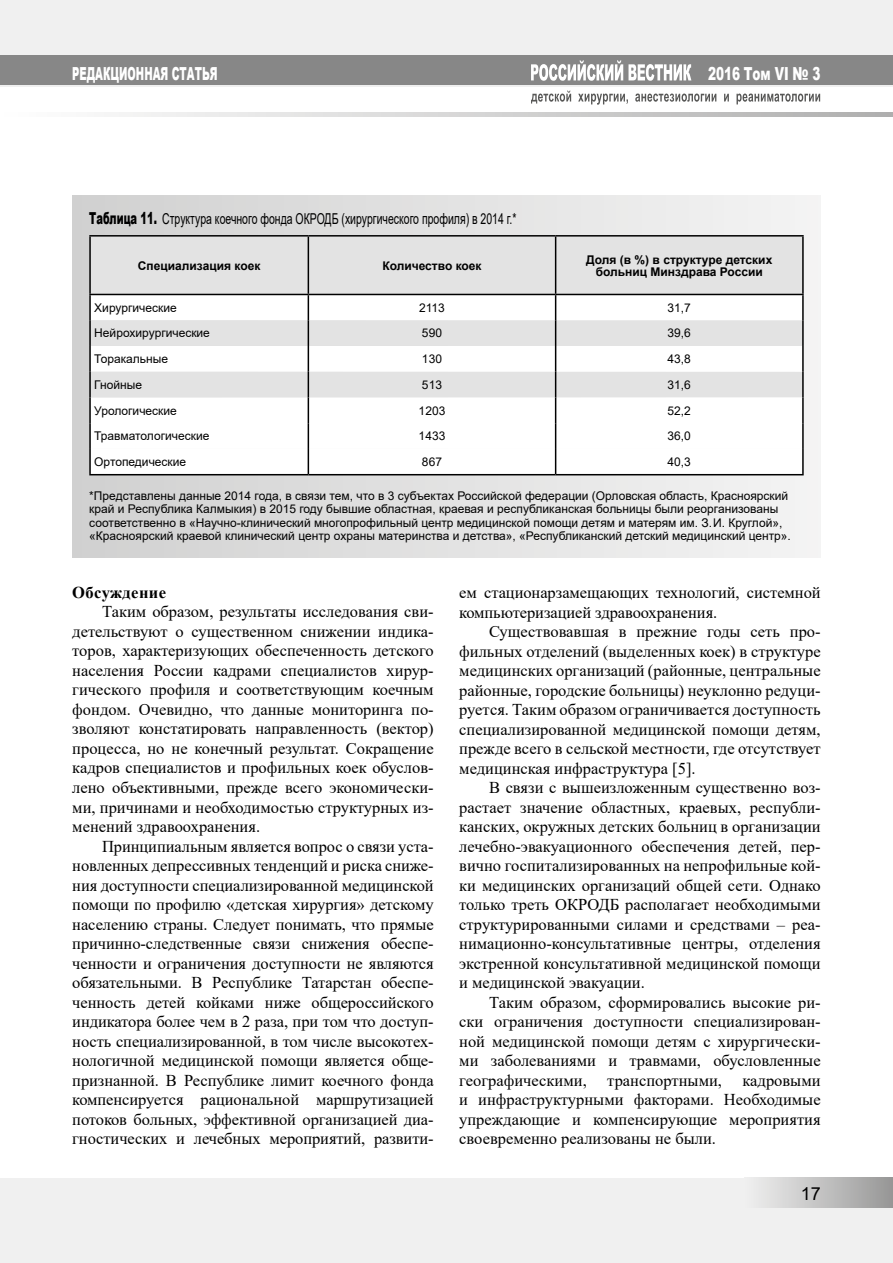
<style>
.page{position:relative;width:893px;height:1263px;background:#fff}
.page>*{position:absolute;margin:0;border:0;box-sizing:border-box;transform-origin:0 0}
.t1{font:900 18px "Arial";color:#fff;scale:.56 1}
.t2{font:900 18px "Arial";color:#fff;scale:.67 1}
.t3{font:18px "Arial";color:#000}
.t4{font:16.5px/19.5px "Times New Roman";color:#000;text-align:justify}
.t5{font:700 16.5px "Times New Roman";letter-spacing:.025em;color:#000}
.t6{font:15px "Arial";color:#000;scale:.7 1}
.t7{font:12px/13.5px "Arial";color:#000}
.t8{font:700 12px/12px "Arial";color:#000;text-align:center}
.s1{font-weight:900;font-size:16.5px}
</style>
<div class="page">
<div style="left:0;top:1178px;width:893px;height:85px;background:#f0f0f0"></div>
<div style="left:744px;top:1178px;width:149px;height:30px;background:linear-gradient(to right,#f1f1f1,#979797)"></div>
<div style="left:0;top:0;width:893px;height:87px;background:#f0f0f0"></div>
<div style="left:0;top:55px;width:893px;height:30px;background:#878787"></div>
<svg style="left:119px;top:113px;width:774px;height:4px;background:#d2d1d1"></svg>
<svg style="left:531px;top:60px;width:160px;height:21px"></svg>
<svg style="left:531px;top:91px;width:289px;height:14px"></svg>
<div style="left:72px;top:196px;width:749px;height:361px;background:linear-gradient(to right,#d0d0d0,#f4f4f4)"></div>
<div style="left:91px;top:237px;width:711px;height:57px;background:#e3e3e3"></div>
<hr style="left:308px;top:237px;width:1px;height:57px;background:#000">
<hr style="left:555px;top:237px;width:1px;height:57px;background:#000">
<svg style="left:91px;top:295px;width:711px;height:179px"></svg>
<hr style="left:89px;top:295px;width:2px;height:25px;background:#000">
<hr style="left:802px;top:295px;width:2px;height:25px;background:#000">
<hr style="left:89px;top:346px;width:2px;height:26px;background:#000">
<hr style="left:802px;top:346px;width:2px;height:26px;background:#000">
<hr style="left:89px;top:397px;width:2px;height:26px;background:#000">
<hr style="left:802px;top:397px;width:2px;height:26px;background:#000">
<hr style="left:89px;top:423px;width:2px;height:26px;background:#000">
<hr style="left:802px;top:423px;width:2px;height:26px;background:#000">
<hr style="left:89px;top:235px;width:219px;height:2px;background:#000">
<hr style="left:89px;top:237px;width:2px;height:57px;background:#000">
<hr style="left:308px;top:235px;width:248px;height:2px;background:#000">
<hr style="left:556px;top:235px;width:248px;height:2px;background:#000">
<hr style="left:802px;top:237px;width:2px;height:57px;background:#000">
<hr style="left:89px;top:294px;width:219px;height:1px;background:#000">
<hr style="left:308px;top:294px;width:248px;height:1px;background:#000">
<hr style="left:556px;top:294px;width:248px;height:1px;background:#000">
<hr style="left:89px;top:320px;width:2px;height:26px;background:#000">
<hr style="left:802px;top:320px;width:2px;height:26px;background:#000">
<hr style="left:89px;top:372px;width:2px;height:25px;background:#000">
<hr style="left:802px;top:372px;width:2px;height:25px;background:#000">
<hr style="left:89px;top:449px;width:2px;height:25px;background:#000">
<hr style="left:802px;top:449px;width:2px;height:25px;background:#000">
<hr style="left:89px;top:474px;width:219px;height:1px;background:#000">
<hr style="left:308px;top:474px;width:248px;height:1px;background:#000">
<hr style="left:556px;top:474px;width:248px;height:1px;background:#000">
<p class="t1" style="left:72px;top:61px;width:261px">РЕДАКЦИОННАЯ СТАТЬЯ</p>
<p class="t2" style="left:708px;top:61px;width:170px">2016 Том VI № 3</p>
<p class="t6" style="left:89px;top:209px;width:612px"><span class="s1">Таблица 11.</span> Структура коечного фонда ОКРОДБ (хирургического профиля) в 2014 г.*</p>
<p class="t8" style="left:138px;top:259px;width:124px">Специализация коек</p>
<p class="t8" style="left:382px;top:259px;width:101px">Количество коек</p>
<p class="t8" style="left:586px;top:253px;width:188px">Доля (в %) в структуре детских больниц Минздрава России</p>
<p class="t7" style="left:94px;top:301px;width:84px">Хирургические</p>
<p class="t7" style="left:419px;top:301px;width:27px">2113</p>
<p class="t7" style="left:668px;top:301px;width:25px">31,7</p>
<p class="t7" style="left:94px;top:326px;width:117px">Нейрохирургические</p>
<p class="t7" style="left:422px;top:326px;width:22px">590</p>
<p class="t7" style="left:668px;top:326px;width:25px">39,6</p>
<p class="t7" style="left:94px;top:352px;width:75px">Торакальные</p>
<p class="t7" style="left:422px;top:352px;width:22px">130</p>
<p class="t7" style="left:668px;top:352px;width:25px">43,8</p>
<p class="t7" style="left:94px;top:378px;width:49px">Гнойные</p>
<p class="t7" style="left:422px;top:378px;width:22px">513</p>
<p class="t7" style="left:668px;top:378px;width:25px">31,6</p>
<p class="t7" style="left:94px;top:404px;width:84px">Урологические</p>
<p class="t7" style="left:419px;top:404px;width:28px">1203</p>
<p class="t7" style="left:668px;top:404px;width:25px">52,2</p>
<p class="t7" style="left:94px;top:429px;width:117px">Травматологические</p>
<p class="t7" style="left:419px;top:429px;width:28px">1433</p>
<p class="t7" style="left:668px;top:429px;width:25px">36,0</p>
<p class="t7" style="left:94px;top:455px;width:93px">Ортопедические</p>
<p class="t7" style="left:422px;top:455px;width:22px">867</p>
<p class="t7" style="left:668px;top:455px;width:25px">40,3</p>
<p class="t7" style="left:89px;top:488px;width:703px">*Представлены данные 2014 года, в связи тем, что в 3 субъектах Российской федерации (Орловская область, Красноярский край и Республика Калмыкия) в 2015 году бывшие областная, краевая и республиканская больницы были реорганизованы соответственно в «Научно-клинический многопрофильный центр медицинской помощи детям и матерям им. З. И. Круглой», «Красноярский краевой клинический центр охраны материнства и детства», «Республиканский детский медицинский центр».</p>
<p class="t5" style="left:72px;top:580px;width:95px">Обсуждение</p>
<p class="t4" style="left:72px;top:602px;width:363px;text-indent:30px">Таким образом, результаты исследования сви&shy;детельствуют о существенном снижении индика&shy;торов, характеризующих обеспеченность детского населения России кадрами специалистов хирур&shy;гического профиля и соответствующим коечным фондом. Очевидно, что данные мониторинга по&shy;зволяют констатировать направленность (вектор) процесса, но не конечный результат. Сокращение кадров специалистов и профильных коек обуслов&shy;лено объективными, прежде всего экономически&shy;ми, причинами и необходимостью структурных из&shy;менений здравоохранения.</p>
<p class="t4" style="left:72px;top:836px;width:363px;text-indent:30px">Принципиальным является вопрос о связи уста&shy;новленных депрессивных тенденций и риска сниже&shy;ния доступности специализированной медицинской помощи по профилю «детская хирургия» детскому населению страны. Следует понимать, что прямые причинно-следственные связи снижения обеспе&shy;ченности и ограничения доступности не являются обязательными. В Республике Татарстан обеспе&shy;ченность детей койками ниже общероссийского индикатора более чем в 2 раза, при том что доступ&shy;ность специализированной, в том числе высокотех&shy;нологичной медицинской помощи является обще&shy;признанной. В Республике лимит коечного фонда компенсируется рациональной маршрутизацией потоков больных, эффективной организацией диа&shy;гностических и лечебных мероприятий, развити-</p>
<p class="t4" style="left:459px;top:582px;width:363px">ем стационарзамещающих технологий, системной компьютеризацией здравоохранения.</p>
<p class="t4" style="left:459px;top:621px;width:363px;text-indent:30px">Существовавшая в прежние годы сеть про&shy;фильных отделений (выделенных коек) в структуре медицинских организаций (районные, центральные районные, городские больницы) неуклонно редуци&shy;руется. Таким образом ограничивается доступность специализированной медицинской помощи детям, прежде всего в сельской местности, где отсутствует медицинская инфраструктура [5].</p>
<p class="t4" style="left:459px;top:777px;width:363px;text-indent:30px">В связи с вышеизложенным существенно воз&shy;растает значение областных, краевых, республи&shy;канских, окружных детских больниц в организации лечебно-эвакуационного обеспечения детей, пер&shy;вично госпитализированных на непрофильные кой&shy;ки медицинских организаций общей сети. Однако только треть ОКРОДБ располагает необходимыми структурированными силами и средствами – реа&shy;нимационно-консультативные центры, отделения экстренной консультативной медицинской помощи и медицинской эвакуации.</p>
<p class="t4" style="left:459px;top:992px;width:363px;text-indent:30px">Таким образом, сформировались высокие ри&shy;ски ограничения доступности специализирован&shy;ной медицинской помощи детям с хирургически&shy;ми заболеваниями и травмами, обусловленные географическими, транспортными, кадровыми и инфраструктурными факторами. Необходимые упреждающие и компенсирующие мероприятия своевременно реализованы не были.</p>
<p class="t3" style="left:801px;top:1181px;width:22px">17</p>
</div>
